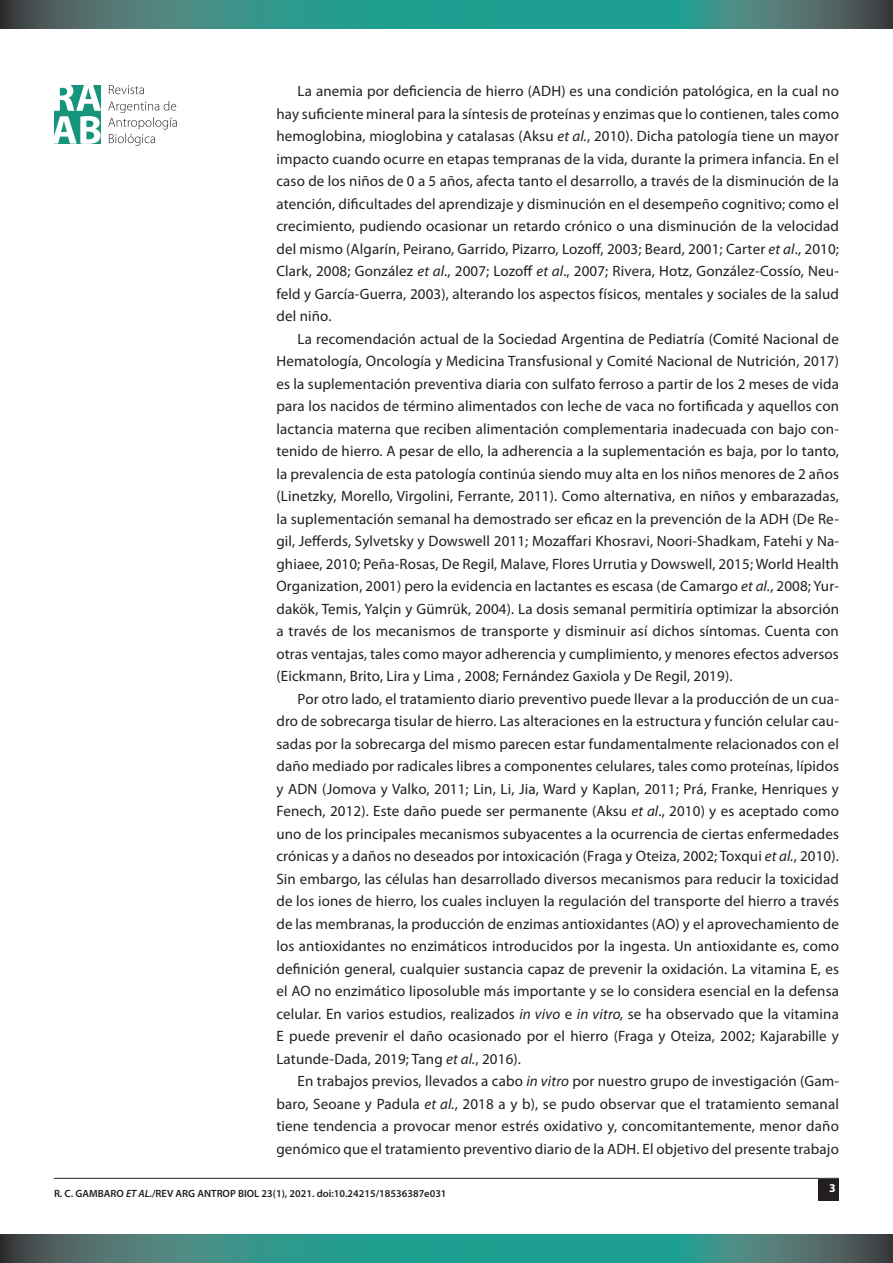
<style>
.page{position:relative;width:893px;height:1263px;background:#fff}
.page>*{position:absolute;margin:0;border:0;box-sizing:border-box;transform-origin:0 0}
.CUERPO{font:15px/22.5px "Myriad Pro";letter-spacing:.01em;color:#231f20;text-align:justify}
.t1{font:700 12px "Myriad Pro";color:#fff}
.t2{font:600 10.5px "Myriad Pro";color:#231f20}
.s1{font-style:italic}
</style>
<div class="page">
<div style="left:819px;top:1179px;width:20px;height:21px;background:#231f20"></div>
<hr style="left:54px;top:1178px;width:785px;height:1px;background:#231f20">
<svg style="left:0;top:0;width:893px;height:28px;background:#36887f"></svg>
<svg style="left:0;top:1234px;width:893px;height:29px;background:#36887f"></svg>
<svg style="left:108px;top:101px;width:69px;height:45px"></svg>
<svg style="left:109px;top:85px;width:35px;height:9px"></svg>
<svg style="left:54px;top:85px;width:47px;height:59px"></svg>
<p class="CUERPO" style="left:276px;top:80px;width:564px;text-indent:21px">La anemia por deficiencia de hierro (ADH) es una condición patológica, en la cual no hay suficiente mineral para la síntesis de proteínas y enzimas que lo contienen, tales como hemoglobina, mioglobina y catalasas (Aksu <span class="s1">et al.</span>, 2010). Dicha patología tiene un mayor impacto cuando ocurre en etapas tempranas de la vida, durante la primera infancia. En el caso de los niños de 0 a 5 años, afecta tanto el desarrollo, a través de la disminución de la atención, dificultades del aprendizaje y disminución en el desempeño cognitivo; como el crecimiento, pudiendo ocasionar un retardo crónico o una disminución de la velocidad del mismo (Algarín, Peirano, Garrido, Pizarro, Lozoff, 2003; Beard, 2001; Carter <span class="s1">et al</span>., 2010; Clark, 2008; González <span class="s1">et al</span>., 2007; Lozoff <span class="s1">et al</span>., 2007; Rivera, Hotz, González-Cossío, Neu&shy;feld y García-Guerra, 2003), alterando los aspectos físicos, mentales y sociales de la salud del niño.</p>
<p class="CUERPO" style="left:276px;top:327px;width:564px;text-indent:21px">La recomendación actual de la Sociedad Argentina de Pediatría (Comité Nacional de Hematología, Oncología y Medicina Transfusional y Comité Nacional de Nutrición, 2017) es la suplementación preventiva diaria con sulfato ferroso a partir de los 2 meses de vida para los nacidos de término alimentados con leche de vaca no fortificada y aquellos con lactancia materna que reciben alimentación complementaria inadecuada con bajo con&shy;tenido de hierro. A pesar de ello, la adherencia a la suplementación es baja, por lo tanto, la prevalencia de esta patología continúa siendo muy alta en los niños menores de 2 años (Linetzky, Morello, Virgolini, Ferrante, 2011). Como alternativa, en niños y embarazadas, la suplementación semanal ha demostrado ser eficaz en la prevención de la ADH (De Re&shy;gil, Jefferds, Sylvetsky y Dowswell 2011; Mozaffari Khosravi, Noori-Shadkam, Fatehi y Na&shy;ghiaee, 2010; Peña-Rosas, De Regil, Malave, Flores Urrutia y Dowswell, 2015; World Health Organization, 2001) pero la evidencia en lactantes es escasa (de Camargo <span class="s1">et al.</span>, 2008; Yur&shy;dakök, Temis, Yalçin y Gümrük, 2004). La dosis semanal permitiría optimizar la absorción a través de los mecanismos de transporte y disminuir así dichos síntomas. Cuenta con otras ventajas, tales como mayor adherencia y cumplimiento, y menores efectos adversos (Eickmann, Brito, Lira y Lima , 2008; Fernández Gaxiola y De Regil, 2019).</p>
<p class="CUERPO" style="left:276px;top:687px;width:564px;text-indent:21px">Por otro lado, el tratamiento diario preventivo puede llevar a la producción de un cua&shy;dro de sobrecarga tisular de hierro. Las alteraciones en la estructura y función celular cau&shy;sadas por la sobrecarga del mismo parecen estar fundamentalmente relacionados con el daño mediado por radicales libres a componentes celulares, tales como proteínas, lípidos y ADN (Jomova y Valko, 2011; Lin, Li, Jia, Ward y Kaplan, 2011; Prá, Franke, Henriques y Fenech, 2012). Este daño puede ser permanente (Aksu <span class="s1">et al</span>., 2010) y es aceptado como uno de los principales mecanismos subyacentes a la ocurrencia de ciertas enfermedades crónicas y a daños no deseados por intoxicación (Fraga y Oteiza, 2002; Toxqui <span class="s1">et al.</span>, 2010).<br>Sin embargo, las células han desarrollado diversos mecanismos para reducir la toxicidad de los iones de hierro, los cuales incluyen la regulación del transporte del hierro a través de las membranas, la producción de enzimas antioxidantes (AO) y el aprovechamiento de los antioxidantes no enzimáticos introducidos por la ingesta. Un antioxidante es, como definición general, cualquier sustancia capaz de prevenir la oxidación. La vitamina E, es el AO no enzimático liposoluble más importante y se lo considera esencial en la defensa celular. En varios estudios, realizados <span class="s1">in vivo</span> e <span class="s1">in vitro,</span> se ha observado que la vitamina E puede prevenir el daño ocasionado por el hierro (Fraga y Oteiza, 2002; Kajarabille y Latunde-Dada, 2019; Tang <span class="s1">et al.</span>, 2016).</p>
<p class="CUERPO" style="left:276px;top:1070px;width:564px;text-indent:21px">En trabajos previos, llevados a cabo <span class="s1">in vitro</span> por nuestro grupo de investigación (Gam&shy;baro, Seoane y Padula <span class="s1">et al.</span>, 2018 a y b), se pudo observar que el tratamiento semanal tiene tendencia a provocar menor estrés oxidativo y, concomitantemente, menor daño genómico que el tratamiento preventivo diario de la ADH. El objetivo del presente trabajo</p>
<p class="t2" style="left:54px;top:1187px;width:394px">R. C. GAMBARO <span class="s1">ET AL</span>./REV ARG ANTROP BIOL 23(1), 2021. doi:10.24215/18536387e031</p>
<p class="t1" style="left:829px;top:1180px;width:8px">3</p>
</div>
